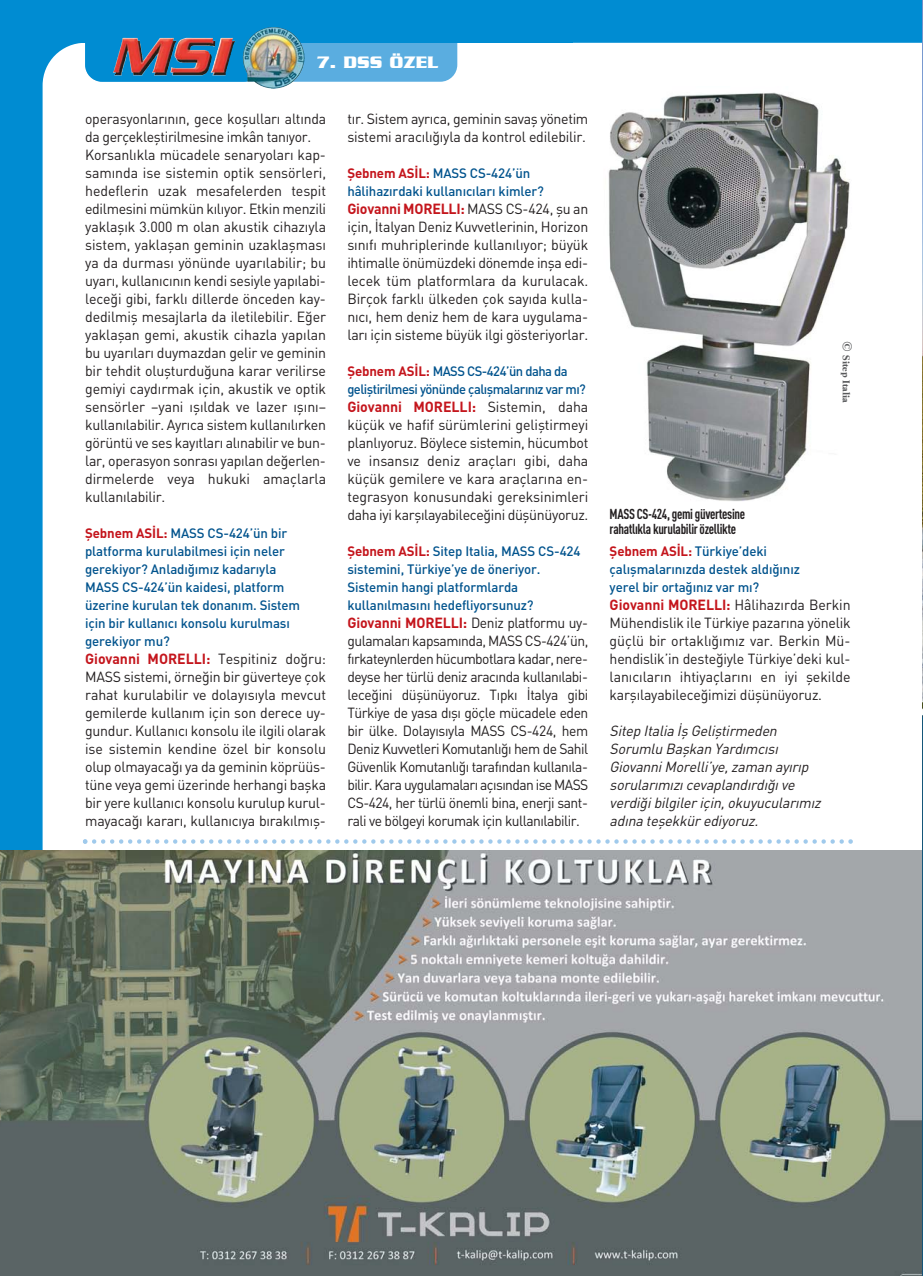
<style>
.page{position:relative;width:923px;height:1276px;background:#008cd2}
.page>*{position:absolute;margin:0;border:0;box-sizing:border-box;transform-origin:0 0}
.t1{font:700 18px "Serpentine";color:#fff}
.t2{font:14.55px/18px "DIN";letter-spacing:-.015em;color:#231f20;text-align:justify}
.t3{font:14.55px/18px "DIN";letter-spacing:-.015em;color:#231f20;scale:.96 1}
.t4{font:14.55px/18px "DIN";letter-spacing:-.015em;color:#231f20;text-align:justify;scale:.95 1}
.t5{font:italic 14.55px/18px "DIN";color:#231f20}
.t6{font:700 condensed 14.25px/15px "DIN";letter-spacing:-.025em;color:#231f20;scale:.95 1}
.t7{font:500 13.5px/18px "DIN";letter-spacing:-.01em;color:#00538d}
.t8{font:500 13.5px/18px "DIN";letter-spacing:-.04em;color:#00538d;scale:.96 1}
.t9{font:700 10.5px "Goudy";color:#58595b}
.s1{font-weight:700;color:#c4151c}
.s2{font-size:13.5px}
</style>
<div class="page">
<div style="left:43px;top:43px;width:879px;height:808px;background:#fff"></div>
<img style="left:592px;top:87px;width:261px;height:451px">
<img style="left:85px;top:43px;width:372px;height:39px">
<img style="left:113px;top:38px;width:63px;height:37px">
<img style="left:243px;top:27px;width:42px;height:55px">
<img style="left:0;top:851px;width:921px;height:425px">
<img style="left:922px;top:0;width:1px;height:1276px">
<svg style="left:83px;top:839px;width:770px;height:5px;background:#dfedf8"></svg>
<p class="t1" style="left:317px;top:51px;width:123px">7. DSS ÖZEL</p>
<p class="t3" style="left:85px;top:112px;width:252px">operasyonlarının, gece koşulları altında da gerçekleştirilmesine imkân tanıyor.<br>Korsanlıkla mücadele senaryoları kap&shy;samında ise sistemin optik sensörleri, hedeflerin uzak mesafelerden tespit edilmesini mümkün kılıyor. Etkin menzili yaklaşık 3.000 m olan akustik cihazıyla sistem, yaklaşan geminin uzaklaşması ya da durması yönünde uyarılabilir; bu uyarı, kullanıcının kendi sesiyle yapılabi&shy;leceği gibi, farklı dillerde önceden kay&shy;dedilmiş mesajlarla da iletilebilir. Eğer yaklaşan gemi, akustik cihazla yapılan bu uyarıları duymazdan gelir ve geminin bir tehdit oluşturduğuna karar verilirse gemiyi caydırmak için, akustik ve optik sensörler –yani ışıldak ve lazer ışını– kullanılabilir. Ayrıca sistem kullanılırken görüntü ve ses kayıtları alınabilir ve bun&shy;lar, operasyon sonrası yapılan değerlen&shy;dirmelerde veya hukuki amaçlarla kullanılabilir.</p>
<p class="t7" style="left:85px;top:526px;width:217px"><span class="s1">Şebnem ASİL:</span> MASS CS-424’ün bir platforma kurulabilmesi için neler gerekiyor? Anladığımız kadarıyla<br>MASS CS-424’ün kaidesi, platform üzerine kurulan tek donanım. Sistem için bir kullanıcı konsolu kurulması gerekiyor mu?</p>
<p class="t2" style="left:85px;top:652px;width:242px"><span class="s1">Giovanni MORELLI:</span> Tespitiniz doğru:<br>MASS sistemi, örneğin bir güverteye çok rahat kurulabilir ve dolayısıyla mevcut gemilerde kullanım için son derece uy&shy;gundur. Kullanıcı konsolu ile ilgili olarak ise sistemin kendine özel bir konsolu olup olmayacağı ya da geminin köprüüs&shy;tüne veya gemi üzerinde herhangi başka bir yere kullanıcı konsolu kurulup kurul&shy;mayacağı kararı, kullanıcıya bırakılmış-</p>
<p class="t2" style="left:347px;top:112px;width:242px">tır. Sistem ayrıca, geminin savaş yönetim sistemi aracılığıyla da kontrol edilebilir.</p>
<p class="t7" style="left:347px;top:166px;width:198px"><span class="s1">Şebnem ASİL:</span> MASS CS-424’ün hâlihazırdaki kullanıcıları kimler?</p>
<p class="t2" style="left:347px;top:202px;width:242px"><span class="s1">Giovanni MORELLI:</span> MASS CS-424, şu an için, İtalyan Deniz Kuvvetlerinin, Horizon sınıfı muhriplerinde kullanılıyor; büyük ihtimalle önümüzdeki dönemde inşa edi&shy;lecek tüm platformlara da kurulacak.<br>Birçok farklı ülkeden çok sayıda kulla&shy;nıcı, hem deniz hem de kara uygulama&shy;ları için sisteme büyük ilgi gösteriyorlar.</p>
<p class="t8" style="left:347px;top:364px;width:250px"><span class="s1">Şebnem ASİL:</span> MASS CS-424’ün daha da geliştirilmesi yönünde çalışmalarınız var mı?</p>
<p class="t2" style="left:347px;top:400px;width:242px"><span class="s1">Giovanni MORELLI:</span> Sistemin, daha küçük ve hafif sürümlerini geliştirmeyi planlıyoruz. Böylece sistemin, hücumbot ve insansız deniz araçları gibi, daha küçük gemilere ve kara araçlarına en&shy;tegrasyon konusundaki gereksinimleri daha iyi karşılayabileceğini düşünüyoruz.</p>
<p class="t7" style="left:347px;top:544px;width:235px"><span class="s1">Şebnem ASİL:</span> Sitep Italia, MASS CS-424 sistemini, Türkiye’ye de öneriyor.<br>Sistemin hangi platformlarda kullanılmasını hedefliyorsunuz?</p>
<p class="t4" style="left:347px;top:616px;width:255px"><span class="s1">Giovanni MORELLI:</span> Deniz platformu uy&shy;gulamaları kapsamında, MASS CS-424’ün, fırkateynlerden hücumbotlara kadar, nere&shy;deyse her türlü deniz aracında kullanılabi&shy;leceğini düşünüyoruz. Tıpkı İtalya gibi Türkiye de yasa dışı göçle mücadele eden bir ülke. Dolayısıyla MASS CS-424, hem Deniz Kuvvetleri Komutanlığı hem de Sahil Güvenlik Komutanlığı tarafından kullanıla&shy;bilir. Kara uygulamaları açısından ise MASS CS-424, her türlü önemli bina, enerji sant&shy;rali ve bölgeyi korumak için kullanılabilir.</p>
<p class="t6" style="left:609px;top:508px;width:144px">MASS CS-424, gemi güvertesine rahatlıkla kurulabilir özellikte</p>
<p class="t9" style="left:852px;top:340px;width:64px;rotate:90deg"><span class="s2">©</span> Sitep Italia</p>
<p class="t7" style="left:609px;top:544px;width:192px"><span class="s1">Şebnem ASİL:</span> Türkiye’deki çalışmalarınızda destek aldığınız yerel bir ortağınız var mı?</p>
<p class="t2" style="left:609px;top:598px;width:242px"><span class="s1">Giovanni MORELLI:</span> Hâlihazırda Berkin Mühendislik ile Türkiye pazarına yönelik güçlü bir ortaklığımız var. Berkin Mü&shy;hendislik’in desteğiyle Türkiye’deki kul&shy;lanıcıların ihtiyaçlarını en iyi şekilde karşılayabileceğimizi düşünüyoruz.</p>
<p class="t5" style="left:609px;top:724px;width:215px">Sitep Italia İş Geliştirmeden<br>Sorumlu Başkan Yardımcısı<br>GiovanniMorelli’ye,zaman ayırıp sorularımızıcevaplandırdığıve verdiğibilgiler için,okuyucularımız adına teşekkür ediyoruz.</p>
</div>
